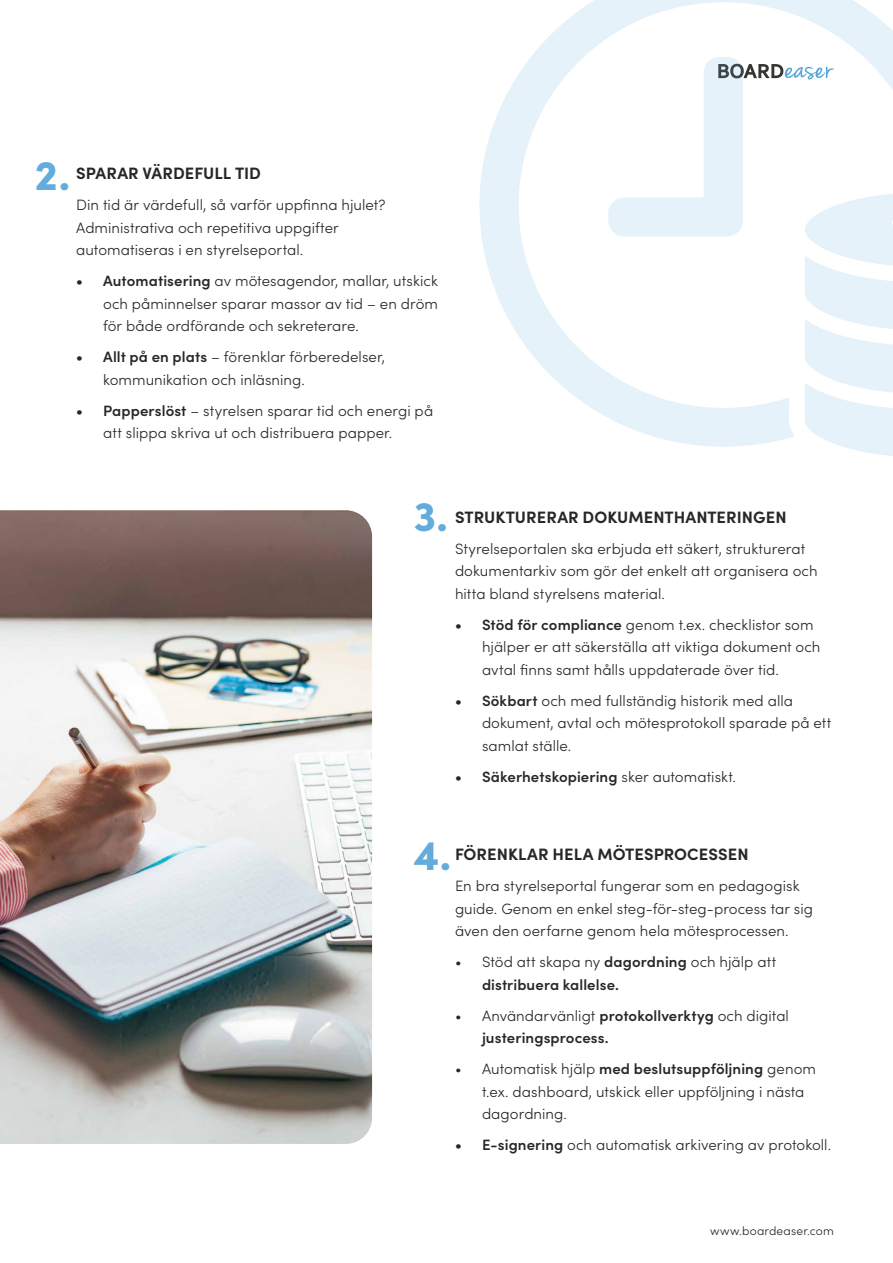
<style>
.page{position:relative;width:893px;height:1263px;background:#fff}
.page>*{position:absolute;margin:0;border:0;box-sizing:border-box;transform-origin:0 0}
.CONTENT{font:900 42px "Sofia Pro";color:#63acdb}
.CONTENT-2{font:700 16.5px "Sofia Pro";letter-spacing:.005em;color:#282829}
.CONTENT-3{font:300 15px/22.5px "Sofia Pro";letter-spacing:.005em;color:#282829}
.t1{font:600 15px/22.5px "Sofia Pro";letter-spacing:.005em;color:#282829}
.CONTENT-4{font:300 12px "Sofia Pro";letter-spacing:.015em;color:#282829}
.s1{font-weight:600}
.s2{font-weight:300}
</style>
<div class="page">
<svg style="left:479px;top:0;width:414px;height:418px"></svg>
<svg style="left:608px;top:57px;width:285px;height:399px"></svg>
<img style="left:0;top:510px;width:372px;height:634px">
<p class="CONTENT" style="left:35px;top:142px;width:37px">2.</p>
<p class="CONTENT-2" style="left:76px;top:161px;width:186px">SPARAR VÄRDEFULL TID</p>
<p class="CONTENT-3" style="left:76px;top:193px;width:311px">Din tid är värdefull, så varför uppfinna hjulet?<br>Administrativa och repetitiva uppgifter automatiseras i en styrelseportal.</p>
<p class="CONTENT-3" style="left:103px;top:269px;width:336px;text-align:justify;text-indent:-27px"><span class="s1">• Automatisering</span> av mötesagendor, mallar, utskick och påminnelser sparar massor av tid – en dröm för både ordförande och sekreterare.</p>
<p class="CONTENT-3" style="left:103px;top:345px;width:283px;text-indent:-27px"><span class="s1">• Allt på en plats</span> – förenklar förberedelser, kommunikation och inläsning.</p>
<p class="CONTENT-3" style="left:103px;top:398px;width:332px;text-indent:-27px"><span class="s1">• Papperslöst</span> – styrelsen sparar tid och energi på att slippa skriva ut och distribuera papper.</p>
<p class="CONTENT" style="left:414px;top:484px;width:36px">3.</p>
<p class="CONTENT-2" style="left:455px;top:504px;width:333px">STRUKTURERAR DOKUMENTHANTERINGEN</p>
<p class="CONTENT-3" style="left:455px;top:536px;width:364px">Styrelseportalen ska erbjuda ett säkert, strukturerat dokumentarkiv som gör det enkelt att organisera och hitta bland styrelsens material.</p>
<p class="CONTENT-3" style="left:482px;top:612px;width:340px;text-indent:-27px"><span class="s1">• Stöd för compliance</span> genom t.ex. checklistor som hjälper er att säkerställa att viktiga dokument och avtal finns samt hålls uppdaterade över tid.</p>
<p class="CONTENT-3" style="left:482px;top:688px;width:351px;text-indent:-27px"><span class="s1">• Sökbart</span> och med fullständig historik med alla dokument, avtal och mötesprotokoll sparade på ett samlat ställe.</p>
<p class="t1" style="left:455px;top:764px;width:283px">• Säkerhetskopiering <span class="s2">sker automatiskt.</span></p>
<p class="CONTENT" style="left:414px;top:822px;width:39px">4.</p>
<p class="CONTENT-2" style="left:455px;top:842px;width:295px">FÖRENKLAR HELA MÖTESPROCESSEN</p>
<p class="CONTENT-3" style="left:455px;top:874px;width:360px">En bra styrelseportal fungerar som en pedagogisk guide. Genom en enkel steg-för-steg-process tar sig även den oerfarne genom hela mötesprocessen.</p>
<p class="t1" style="left:482px;top:950px;width:296px;text-indent:-27px"><span class="s2">• Stöd att skapa ny</span> dagordning <span class="s2">och hjälp att </span>distribuera kallelse.</p>
<p class="t1" style="left:482px;top:1003px;width:308px;text-indent:-27px"><span class="s2">• Användarvänligt</span> protokollverktyg <span class="s2">och digital </span>justeringsprocess.</p>
<p class="CONTENT-3" style="left:482px;top:1057px;width:335px;text-indent:-27px">• Automatisk hjälp <span class="s1">med beslutsuppföljning</span> genom t.ex. dashboard, utskick eller uppföljning i nästa dagordning.</p>
<p class="CONTENT-3" style="left:455px;top:1133px;width:378px"><span class="s1">• E-signering</span> och automatisk arkivering av protokoll.</p>
<p class="CONTENT-4" style="left:710px;top:1222px;width:125px">www.boardeaser.com</p>
</div>
